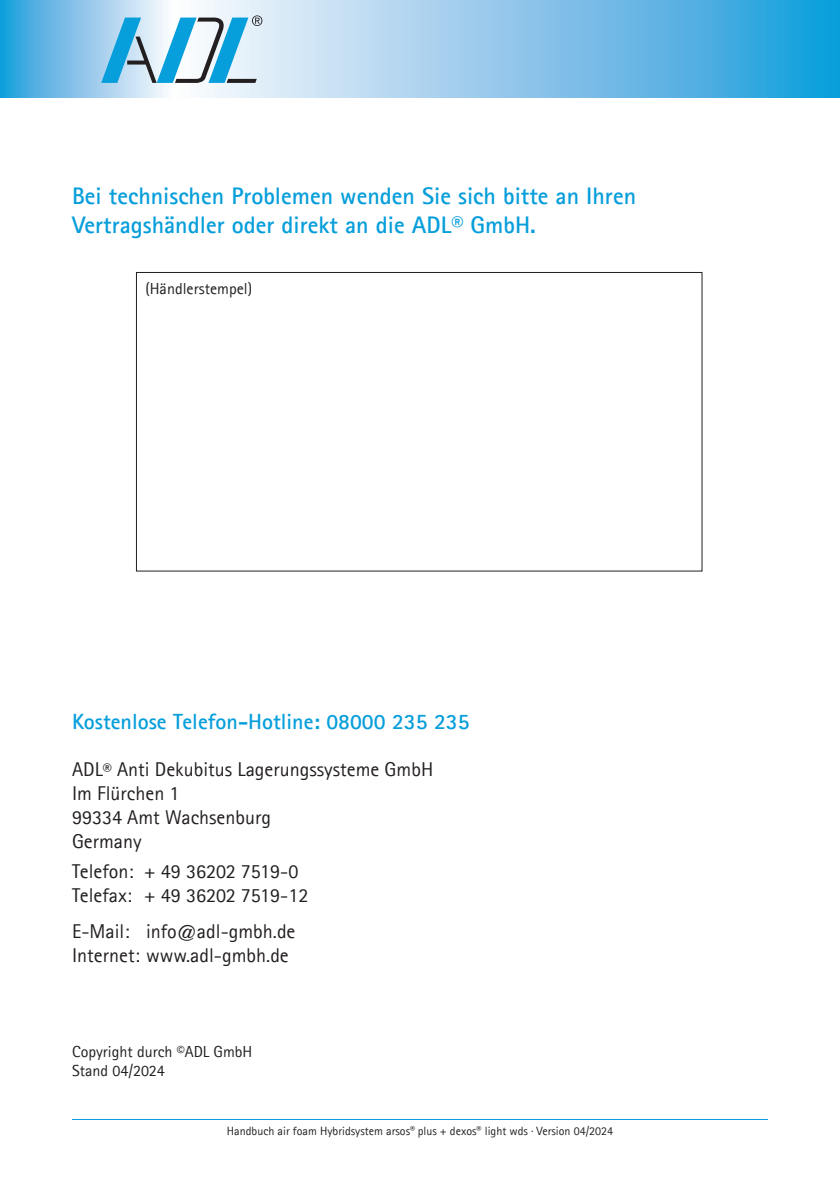
<style>
.page{position:relative;width:840px;height:1191px;background:#fff}
.page>*{position:absolute;margin:0;border:0;box-sizing:border-box;transform-origin:0 0}
.t1{font:700 24px/28.8px "Agfa Rotis Sans Serif";color:#069edb}
.t2{font:700 22px "Agfa Rotis Sans Serif";color:#069edb}
.t3{font:20px/24px "Agfa Rotis Sans Serif";color:#231f20}
.t4{font:16px/19.2px "Agfa Rotis Sans Serif";color:#231f20}
.t5{font:12px "Agfa Rotis Sans Serif";color:#231f20}
.s1{font-size:18px}
</style>
<div class="page">
<hr style="left:72px;top:1119px;width:695px;height:1px;background:#069edb">
<svg style="left:262px;top:0;width:577px;height:97px;background:#80c2e9"></svg>
<div style="left:136px;top:272px;width:566px;height:299px;border:1px solid #231f20"></div>
<svg style="left:0;top:0;width:262px;height:98px;background:#8ec7e5"></svg>
<p class="t1" style="left:72px;top:181px;width:565px">Bei technischen Problemen wenden Sie sich bitte an Ihren<br>Vertragshändler oder direkt an die ADL® GmbH.</p>
<p class="t4" style="left:145px;top:279px;width:108px">(Händlerstempel)</p>
<p class="t2" style="left:72px;top:707px;width:399px">Kostenlose Telefon-Hotline: 08000 235 235</p>
<p class="t3" style="left:72px;top:757px;width:362px">ADL<span class="s1">®</span> Anti Dekubitus Lagerungssysteme GmbH<br>Im Flürchen 1<br>99334 Amt Wachsenburg<br>Germany</p>
<p class="t3" style="left:72px;top:859px;width:238px">Telefon: + 49 36202 7519-0<br>Telefax: + 49 36202 7519-12</p>
<p class="t3" style="left:72px;top:919px;width:225px">E-Mail: info@adl-gmbh.de<br>Internet: www.adl-gmbh.de</p>
<p class="t4" style="left:72px;top:1041px;width:182px">Copyright durch ©ADL GmbH<br>Stand 04/2024</p>
<p class="t5" style="left:227px;top:1123px;width:387px">Handbuch air foam Hybridsystem arsos<sup>®</sup> plus + dexos<sup>®</sup> light wds · Version 04/2024</p>
</div>
